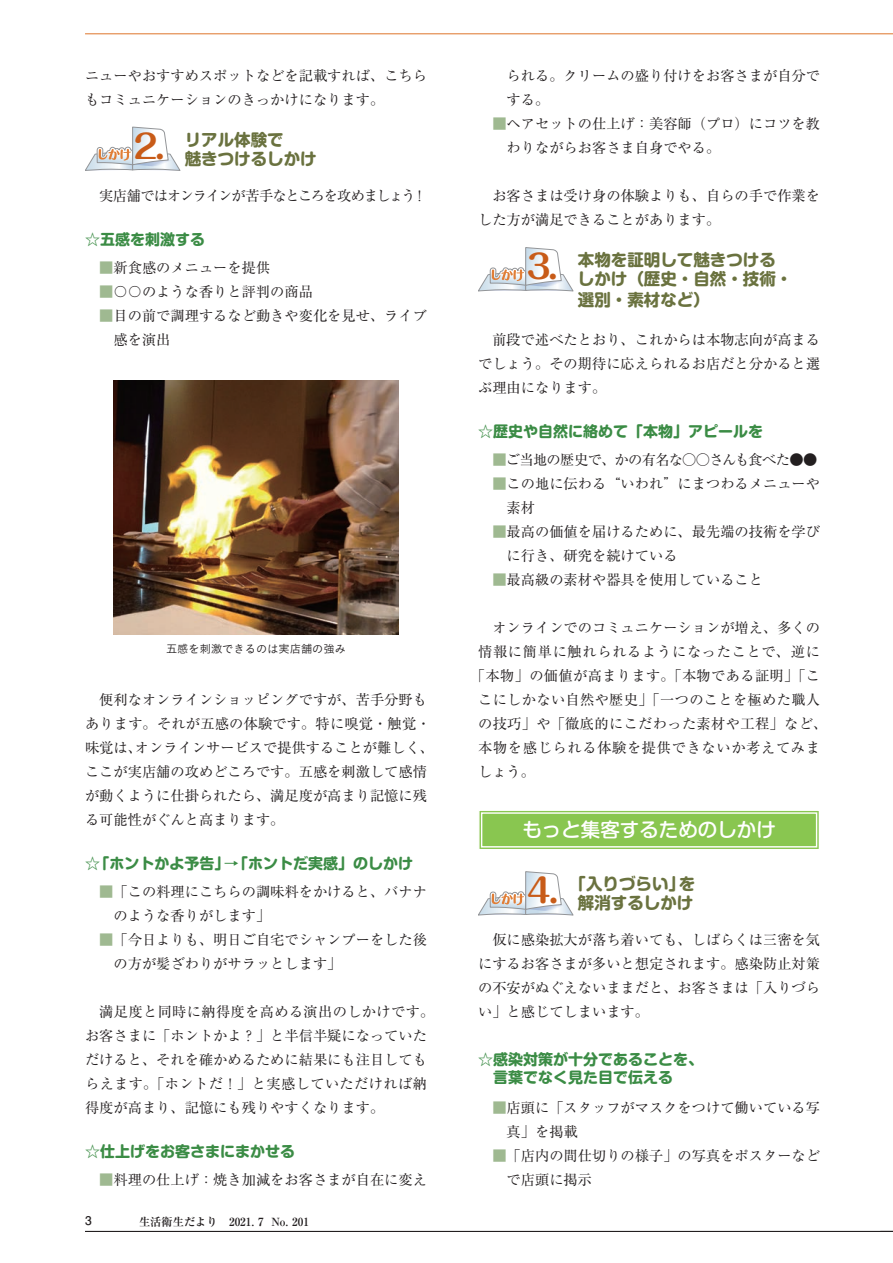
<style>
.page{position:relative;width:893px;height:1263px;background:#fff}
.page>*{position:absolute;margin:0;border:0;box-sizing:border-box;transform-origin:0 0}
.t1{font:700 33px "Maru Fo Pro";color:#c85b18}
.t2{font:500 19.5px "Shin M Go Pro";color:#fff}
.t3{font:700 16.5px/19.5px "Shin M Go Pro";color:#6a723f}
.t4{font:700 15px/18px "Shin M Go Pro";color:#3b8c45}
.t5{font:14.25px/24px "Ryumin Pro";color:#231f20}
.t6{font:14.25px "Ryumin Pro";letter-spacing:.025em;color:#231f20}
.t7{font:14.25px "Ryumin Pro";letter-spacing:.045em;color:#231f20}
.t8{font:14.25px "Ryumin Pro";letter-spacing:-.08em;color:#231f20}
.t9{font:14.25px "Ryumin Pro";letter-spacing:-.045em;color:#231f20}
.t10{font:700 12px "Futo Go B101 Pro";color:#231f20}
.t11{font:700 11.25px "Ryumin Pro";color:#231f20}
.t12{font:11.25px "Koburina Go Std N W3";color:#231f20}
.s1{color:#9fb991}
</style>
<div class="page">
<div style="left:479px;top:811px;width:340px;height:38px;background:#89c650"></div>
<div style="left:481px;top:812px;width:336px;height:35px;border:1px solid #fff"></div>
<hr style="left:85px;top:33px;width:808px;height:1px;background:#e07e37">
<hr style="left:85px;top:1231px;width:808px;height:1px;background:#231f20">
<svg style="left:85px;top:127px;width:95px;height:44px"></svg>
<svg style="left:478px;top:871px;width:95px;height:44px"></svg>
<svg style="left:478px;top:247px;width:95px;height:44px"></svg>
<img style="left:114px;top:380px;width:285px;height:254px">
<p class="t5" style="left:85px;top:62px;width:343px">ニューやおすすめスポットなどを記載すれば、こちらもコミュニケーションのきっかけになります。</p>
<p class="t3" style="left:185px;top:128px;width:133px">リアル体験で<br>魅きつけるしかけ</p>
<p class="t8" style="left:99px;top:184px;width:329px">実店舗ではオンラインが苦手なところを攻めましょう！</p>
<p class="t4" style="left:85px;top:228px;width:121px">☆五感を刺激する</p>
<p class="t5" style="left:99px;top:254px;width:172px"><span class="s1">■</span>新食感のメニューを提供</p>
<p class="t5" style="left:99px;top:278px;width:215px"><span class="s1">■</span>〇〇のような香りと評判の商品</p>
<p class="t5" style="left:114px;top:302px;width:315px;text-indent:-14px"><span class="s1">■</span>目の前で調理するなど動きや変化を見せ、ライブ感を演出</p>
<h1 class="t1" style="left:133px;top:120px;width:33px">2.</h1>
<p class="t12" style="left:166px;top:640px;width:181px">五感を刺激できるのは実店舗の強み</p>
<p class="t5" style="left:85px;top:686px;width:351px;text-indent:14px">便利なオンラインショッピングですが、苦手分野もあります。それが五感の体験です。特に嗅覚・触覚・味覚は、オンラインサービスで提供することが難しく、ここが実店舗の攻めどころです。五感を刺激して感情が動くように仕掛られたら、満足度が高まり記憶に残る可能性がぐんと高まります。</p>
<p class="t4" style="left:85px;top:852px;width:330px">☆「ホントかよ予告」→「ホントだ実感」のしかけ</p>
<p class="t5" style="left:114px;top:878px;width:315px;text-indent:-14px"><span class="s1">■</span>「この料理にこちらの調味料をかけると、バナナのような香りがします」</p>
<p class="t5" style="left:114px;top:926px;width:315px;text-indent:-14px"><span class="s1">■</span>「今日よりも、明日ご自宅でシャンプーをした後の方が髪ざわりがサラッとします」</p>
<p class="t5" style="left:85px;top:998px;width:351px;text-indent:14px">満足度と同時に納得度を高める演出のしかけです。お客さまに「ホントかよ？」と半信半疑になっていただけると、それを確かめるために結果にも注目してもらえます。「ホントだ！」と実感していただければ納得度が高まり、記憶にも残りやすくなります。</p>
<p class="t4" style="left:85px;top:1140px;width:211px">☆仕上げをお客さまにまかせる</p>
<p class="t5" style="left:99px;top:1166px;width:329px"><span class="s1">■</span>料理の仕上げ：焼き加減をお客さまが自在に変え</p>
<p class="t10" style="left:85px;top:1211px;width:8px">3</p>
<p class="t10" style="left:85px;top:1211px;width:8px">2</p>
<p class="t11" style="left:139px;top:1213px;width:171px">生活衛生だより　2021. 7 No. 201</p>
<p class="t5" style="left:507px;top:62px;width:315px">られる。クリームの盛り付けをお客さまが自分でする。</p>
<p class="t5" style="left:507px;top:110px;width:315px;text-indent:-14px"><span class="s1">■</span>ヘアセットの仕上げ：美容師（プロ）にコツを教わりながらお客さま自身でやる。</p>
<p class="t5" style="left:478px;top:182px;width:344px;text-indent:14px">お客さまは受け身の体験よりも、自らの手で作業をした方が満足できることがあります。</p>
<p class="t3" style="left:578px;top:248px;width:216px">本物を証明して魅きつけるしかけ（歴史・自然・技術・</p>
<p class="t3" style="left:578px;top:288px;width:133px">選別・素材など）</p>
<p class="t5" style="left:478px;top:326px;width:344px;text-align:justify;text-indent:14px">前段で述べたとおり、これからは本物志向が高まるでしょう。その期待に応えられるお店だと分かると選ぶ理由になります。</p>
<p class="t4" style="left:478px;top:420px;width:286px">☆歴史や自然に絡めて「本物」アピールを</p>
<p class="t9" style="left:492px;top:448px;width:327px"><span class="s1">■</span>ご当地の歴史で、かの有名な○○さんも食べた●●</p>
<p class="t5" style="left:507px;top:470px;width:315px;text-indent:-14px"><span class="s1">■</span>この地に伝わる“いわれ”にまつわるメニューや素材</p>
<p class="t5" style="left:507px;top:518px;width:315px;text-indent:-14px"><span class="s1">■</span>最高の価値を届けるために、最先端の技術を学びに行き、研究を続けている</p>
<p class="t5" style="left:492px;top:566px;width:272px"><span class="s1">■</span>最高級の素材や器具を使用していること</p>
<p class="t5" style="left:492px;top:614px;width:329px">オンラインでのコミュニケーションが増え、多くの</p>
<p class="t7" style="left:478px;top:640px;width:343px">情報に簡単に触れられるようになったことで、逆に</p>
<p class="t6" style="left:471px;top:664px;width:351px">「本物」の価値が高まります。「本物である証明」「こ</p>
<p class="t6" style="left:478px;top:688px;width:344px">こにしかない自然や歴史」「一つのことを極めた職人</p>
<p class="t6" style="left:478px;top:712px;width:351px">の技巧」や「徹底的にこだわった素材や工程」など、</p>
<p class="t7" style="left:478px;top:736px;width:343px">本物を感じられる体験を提供できないか考えてみま</p>
<p class="t5" style="left:478px;top:758px;width:58px">しょう。</p>
<h1 class="t1" style="left:527px;top:240px;width:34px">3.</h1>
<h2 class="t2" style="left:522px;top:813px;width:255px">もっと集客するためのしかけ</h2>
<p class="t3" style="left:570px;top:872px;width:127px;text-align:center">「入りづらい」を解消するしかけ</p>
<p class="t5" style="left:478px;top:926px;width:344px;text-align:justify;text-indent:14px">仮に感染拡大が落ち着いても、しばらくは三密を気にするお客さまが多いと想定されます。感染防止対策の不安がぬぐえないままだと、お客さまは「入りづらい」と感じてしまいます。</p>
<p class="t4" style="left:478px;top:1049px;width:226px">☆感染対策が十分であることを、　言葉でなく見た目で伝える</p>
<p class="t5" style="left:507px;top:1094px;width:315px;text-indent:-14px"><span class="s1">■</span>店頭に「スタッフがマスクをつけて働いている写真」を掲載</p>
<p class="t5" style="left:507px;top:1142px;width:315px;text-indent:-14px"><span class="s1">■</span>「店内の間仕切りの様子」の写真をポスターなどで店頭に掲示</p>
<h1 class="t1" style="left:527px;top:864px;width:34px">4.</h1>
</div>
